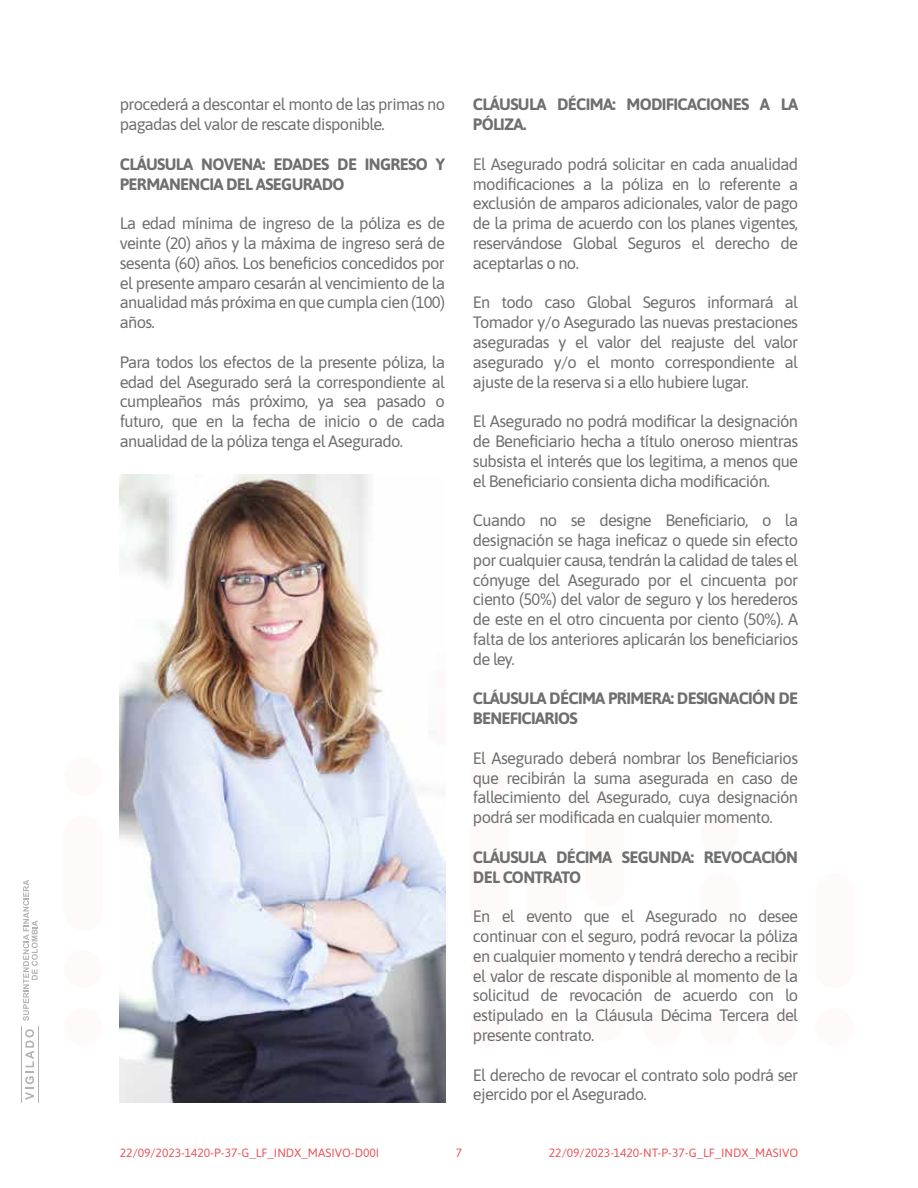
<style>
.page{position:relative;width:918px;height:1188px;background:#fff}
.page>*{position:absolute;margin:0;border:0;box-sizing:border-box;transform-origin:0 0}
.t1{font:16.5px/19.8px "Asap";letter-spacing:-.04em;color:#706f6f;text-align:justify}
.t2{font:700 16.5px/19.8px "Asap";letter-spacing:-.04em;color:#706f6f}
.t3{font:12px "Asap";color:#ea5658}
</style>
<div class="page">
<div style="left:64px;top:1008px;width:39px;height:38px;background:#fefafa;border-radius:50%"></div>
<div style="left:64px;top:950px;width:39px;height:39px;background:#fefafa;border-radius:50%"></div>
<div style="left:64px;top:758px;width:39px;height:38px;background:#fefafa;border-radius:50%"></div>
<div style="left:64px;top:815px;width:39px;height:116px;background:#fefafa;border-radius:20px"></div>
<svg style="left:409px;top:1008px;width:39px;height:38px"></svg>
<svg style="left:409px;top:873px;width:39px;height:116px"></svg>
<div style="left:643px;top:1008px;width:39px;height:38px;background:#fefafa;border-radius:50%"></div>
<div style="left:643px;top:950px;width:39px;height:39px;background:#fefafa;border-radius:50%"></div>
<div style="left:470px;top:1008px;width:39px;height:38px;background:#fefafa;border-radius:50%"></div>
<div style="left:470px;top:950px;width:39px;height:39px;background:#fefafa;border-radius:50%"></div>
<div style="left:470px;top:758px;width:39px;height:38px;background:#fefafa;border-radius:50%"></div>
<div style="left:470px;top:815px;width:39px;height:116px;background:#fefafa;border-radius:20px"></div>
<div style="left:528px;top:1008px;width:39px;height:38px;background:#fefafa;border-radius:50%"></div>
<div style="left:528px;top:873px;width:39px;height:116px;background:#fefafa;border-radius:20px"></div>
<div style="left:585px;top:926px;width:40px;height:115px;background:#fefafa;border-radius:20px"></div>
<div style="left:585px;top:791px;width:40px;height:116px;background:#fefafa;border-radius:20px"></div>
<div style="left:815px;top:1008px;width:39px;height:38px;background:#fefafa;border-radius:50%"></div>
<div style="left:815px;top:873px;width:39px;height:116px;background:#fefafa;border-radius:20px"></div>
<div style="left:758px;top:1008px;width:38px;height:38px;background:#fefafa;border-radius:50%"></div>
<div style="left:758px;top:950px;width:38px;height:39px;background:#fefafa;border-radius:50%"></div>
<div style="left:700px;top:815px;width:39px;height:39px;background:#fefafa;border-radius:50%"></div>
<div style="left:700px;top:758px;width:39px;height:38px;background:#fefafa;border-radius:50%"></div>
<div style="left:700px;top:873px;width:39px;height:116px;background:#fefafa;border-radius:20px"></div>
<div style="left:700px;top:1008px;width:39px;height:38px;background:#fefafa;border-radius:50%"></div>
<hr style="left:21px;top:1026px;width:1px;height:76px;background:#b3b3b2">
<hr style="left:39px;top:1026px;width:1px;height:76px;background:#b3b3b2">
<svg style="left:23px;top:880px;width:15px;height:141px"></svg>
<svg style="left:25px;top:1029px;width:9px;height:71px"></svg>
<img style="left:120px;top:474px;width:325px;height:628px">
<p class="t1" style="left:120px;top:94px;width:327px">procederá a descontar el monto de las primas no pagadas del valor de rescate disponible.</p>
<p class="t2" style="left:120px;top:153px;width:327px">CLÁUSULA NOVENA: EDADES DE INGRESO Y<br>PERMANENCIA DEL ASEGURADO</p>
<p class="t1" style="left:120px;top:213px;width:327px">La edad mínima de ingreso de la póliza es de veinte (20) años y la máxima de ingreso será de sesenta (60) años. Los beneficios concedidos por el presente amparo cesarán al vencimiento de la anualidad más próxima en que cumpla cien (100) años.</p>
<p class="t1" style="left:120px;top:351px;width:327px">Para todos los efectos de la presente póliza, la edad del Asegurado será la correspondiente al cumpleaños más próximo, ya sea pasado o futuro, que en la fecha de inicio o de cada anualidad de la póliza tenga el Asegurado.</p>
<p class="t2" style="left:473px;top:94px;width:327px">CLÁUSULA DÉCIMA: MODIFICACIONES A LA<br>PÓLIZA.</p>
<p class="t1" style="left:473px;top:153px;width:327px">El Asegurado podrá solicitar en cada anualidad modificaciones a la póliza en lo referente a exclusión de amparos adicionales, valor de pago de la prima de acuerdo con los planes vigentes, reservándose Global Seguros el derecho de aceptarlas o no.</p>
<p class="t1" style="left:473px;top:292px;width:327px">En todo caso Global Seguros informará al Tomador y/o Asegurado las nuevas prestaciones aseguradas y el valor del reajuste del valor asegurado y/o el monto correspondiente al ajuste de la reserva si a ello hubiere lugar.</p>
<p class="t1" style="left:473px;top:411px;width:327px">El Asegurado no podrá modificar la designación de Beneficiario hecha a título oneroso mientras subsista el interés que los legitima, a menos que el Beneficiario consienta dicha modificación.</p>
<p class="t1" style="left:473px;top:510px;width:327px">Cuando no se designe Beneficiario, o la designación se haga ineficaz o quede sin efecto por cualquier causa, tendrán la calidad de tales el cónyuge del Asegurado por el cincuenta por ciento (50%) del valor de seguro y los herederos de este en el otro cincuenta por ciento (50%). A falta de los anteriores aplicarán los beneficiarios de ley.</p>
<p class="t2" style="left:473px;top:688px;width:327px">CLÁUSULA DÉCIMA PRIMERA: DESIGNACIÓN DE<br>BENEFICIARIOS</p>
<p class="t1" style="left:473px;top:747px;width:327px">El Asegurado deberá nombrar los Beneficiarios que recibirán la suma asegurada en caso de fallecimiento del Asegurado, cuya designación podrá ser modificada en cualquier momento.</p>
<p class="t2" style="left:473px;top:846px;width:327px">CLÁUSULA DÉCIMA SEGUNDA: REVOCACIÓN<br>DEL CONTRATO</p>
<p class="t1" style="left:473px;top:906px;width:327px">En el evento que el Asegurado no desee continuar con el seguro, podrá revocar la póliza en cualquier momento y tendrá derecho a recibir el valor de rescate disponible al momento de la solicitud de revocación de acuerdo con lo estipulado en la Cláusula Décima Tercera del presente contrato.</p>
<p class="t1" style="left:473px;top:1064px;width:327px">El derecho de revocar el contrato solo podrá ser ejercido por el Asegurado.</p>
<p class="t3" style="left:120px;top:1144px;width:261px">22/09/2023-1420-P-37-G_LF_INDX_MASIVO-D00I</p>
<p class="t3" style="left:456px;top:1144px;width:8px">7</p>
<p class="t3" style="left:549px;top:1144px;width:251px">22/09/2023-1420-NT-P-37-G_LF_INDX_MASIVO</p>
</div>
